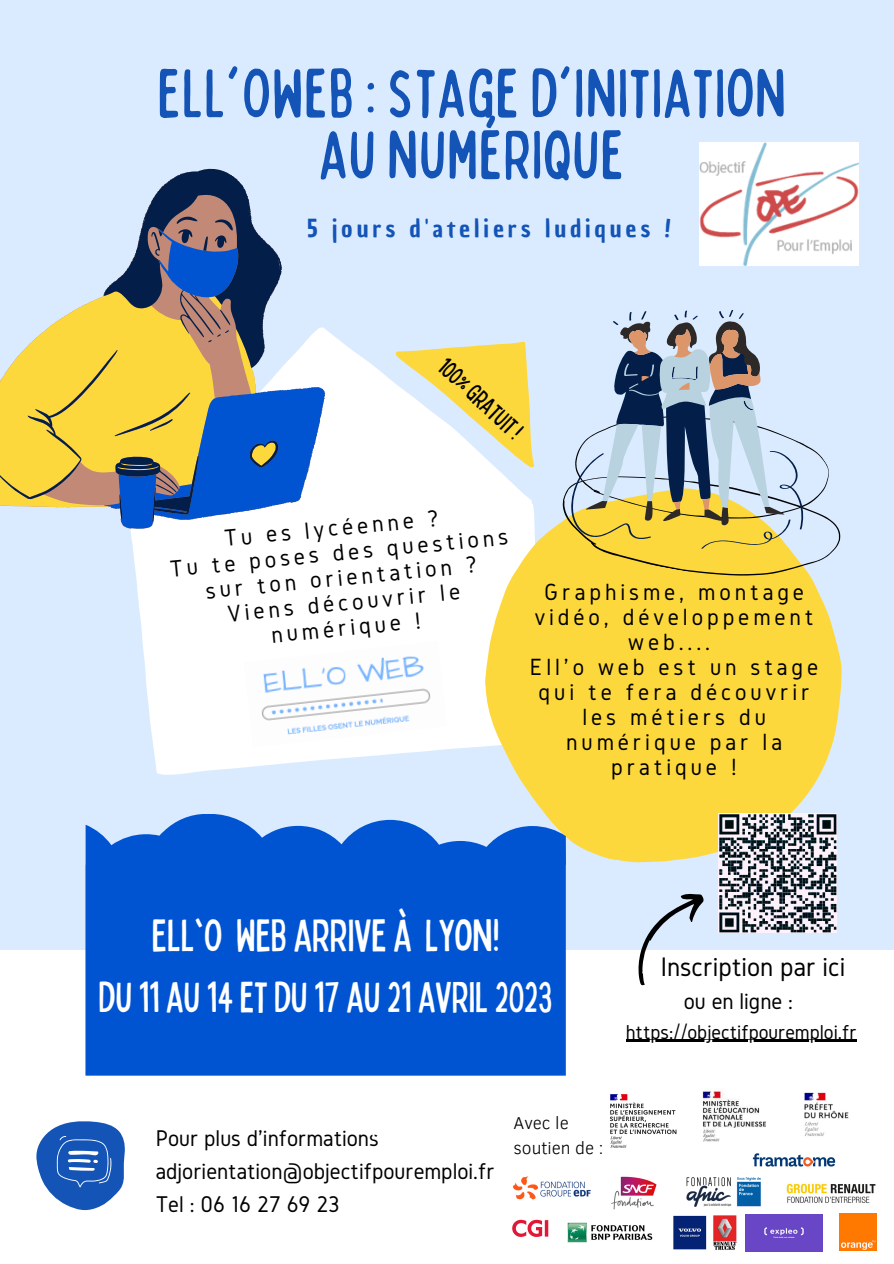
<style>
.page{position:relative;width:894px;height:1264px;background:#fff}
.page>*{position:absolute;margin:0;border:0;box-sizing:border-box;transform-origin:0 0}
.t1{font:condensed 68.85px/61.5px "Bobby Jones Soft";color:#1354b6;text-align:center}
.t2{font:condensed 45.15px "Bobby Jones";color:#fff}
.t3{font:condensed 43.05px "Bobby Jones";color:#fff}
.t4{font:27.75px "Gidole";color:#000}
.t5{font:condensed 24.6px "Bobby Jones";color:#000}
.t6{font:24.3px/25px "Gidole";letter-spacing:.16em;color:#000;text-align:center}
.t7{font:24.3px "Chau Philomene One";letter-spacing:.16em;color:#1354b6}
.t8{font:23.7px/32.8px "Gidole";color:#000}
.t9{font:20.85px "Gidole";color:#000}
.t10{font:300 17.55px/24.5px "Clear Sans";color:#000}
</style>
<div class="page">
<div style="left:0;top:0;width:893px;height:1263px;background:#daebff"></div>
<svg style="left:128px;top:329px;width:325px;height:446px;background:#fafcfe"></svg>
<div style="left:0;top:950px;width:893px;height:313px;background:#fff"></div>
<svg style="left:453px;top:476px;width:389px;height:421px;background:#f8df6f"></svg>
<svg style="left:395px;top:341px;width:139px;height:135px"></svg>
<svg style="left:554px;top:443px;width:288px;height:154px;fill:#fdd83c"></svg>
<svg style="left:36px;top:1121px;width:89px;height:90px"></svg>
<svg style="left:121px;top:327px;width:204px;height:201px;background:#99baec"></svg>
<svg style="left:0;top:168px;width:282px;height:353px"></svg>
<svg style="left:570px;top:310px;width:233px;height:239px"></svg>
<svg style="left:582px;top:319px;width:205px;height:207px"></svg>
<img style="left:244px;top:641px;width:203px;height:106px">
<img style="left:699px;top:143px;width:159px;height:123px">
<div style="left:85px;top:813px;width:480px;height:262px;background:#0054d1"></div>
<svg style="left:619px;top:882px;width:91px;height:104px"></svg>
<hr style="left:625px;top:1039px;width:231px;height:3px;background:#000">
<img style="left:718px;top:813px;width:118px;height:119px">
<img style="left:700px;top:1089px;width:66px;height:53px">
<img style="left:610px;top:1094px;width:67px;height:54px">
<img style="left:804px;top:1092px;width:45px;height:44px">
<img style="left:752px;top:1153px;width:84px;height:14px">
<img style="left:839px;top:1213px;width:37px;height:37px">
<img style="left:512px;top:1219px;width:37px;height:18px">
<img style="left:673px;top:1215px;width:64px;height:35px">
<img style="left:611px;top:1176px;width:46px;height:34px">
<img style="left:786px;top:1183px;width:90px;height:20px">
<img style="left:567px;top:1222px;width:86px;height:21px">
<img style="left:512px;top:1176px;width:79px;height:24px">
<img style="left:686px;top:1177px;width:74px;height:30px">
<div style="left:745px;top:1214px;width:77px;height:37px;background:#6846c6"></div>
<h1 class="t1" style="left:157px;top:60px;width:630px">ELL'OWEB: STAGE D'INITIATION<br>AU NUMÉRIQUE</h1>
<p class="t7" style="left:307px;top:212px;width:365px">5 jours d'ateliers ludiques !</p>
<p class="t5" style="left:453px;top:351px;width:106px;rotate:43deg">10 % GRATUIT!</p>
<p class="t6" style="left:166px;top:532px;width:341px;rotate:-6deg">Tu es lycéenne ?<br>Tu te poses des questions sur ton orientation ?<br>Viens découvrir le numérique !</p>
<p class="t6" style="left:530px;top:579px;width:290px">Graphisme, montage vidéo, développement web....<br>Ell'o web est un stage qui te fera découvrir les métiers du numérique par la pratique !</p>
<h2 class="t2" style="left:152px;top:906px;width:349px">ELL'O WEB ARRIVE À LYON!</h2>
<h3 class="t3" style="left:99px;top:969px;width:455px">DU11 AU14ETDU17 AU21 AVRIL2023</h3>
<p class="t4" style="left:660px;top:951px;width:186px">Inscription par ici</p>
<p class="t8" style="left:683px;top:984px;width:111px">ou en ligne :</p>
<p class="t9" style="left:625px;top:1020px;width:232px">https://objectifpouremploi.fr</p>
<p class="t8" style="left:156px;top:1121px;width:340px">Pour plus d'informations adjorientation@objectifpouremploi.fr<br>Tel : 06 16 27 69 23</p>
<p class="t10" style="left:513px;top:1110px;width:91px">Avec le soutien de :</p>
</div>
